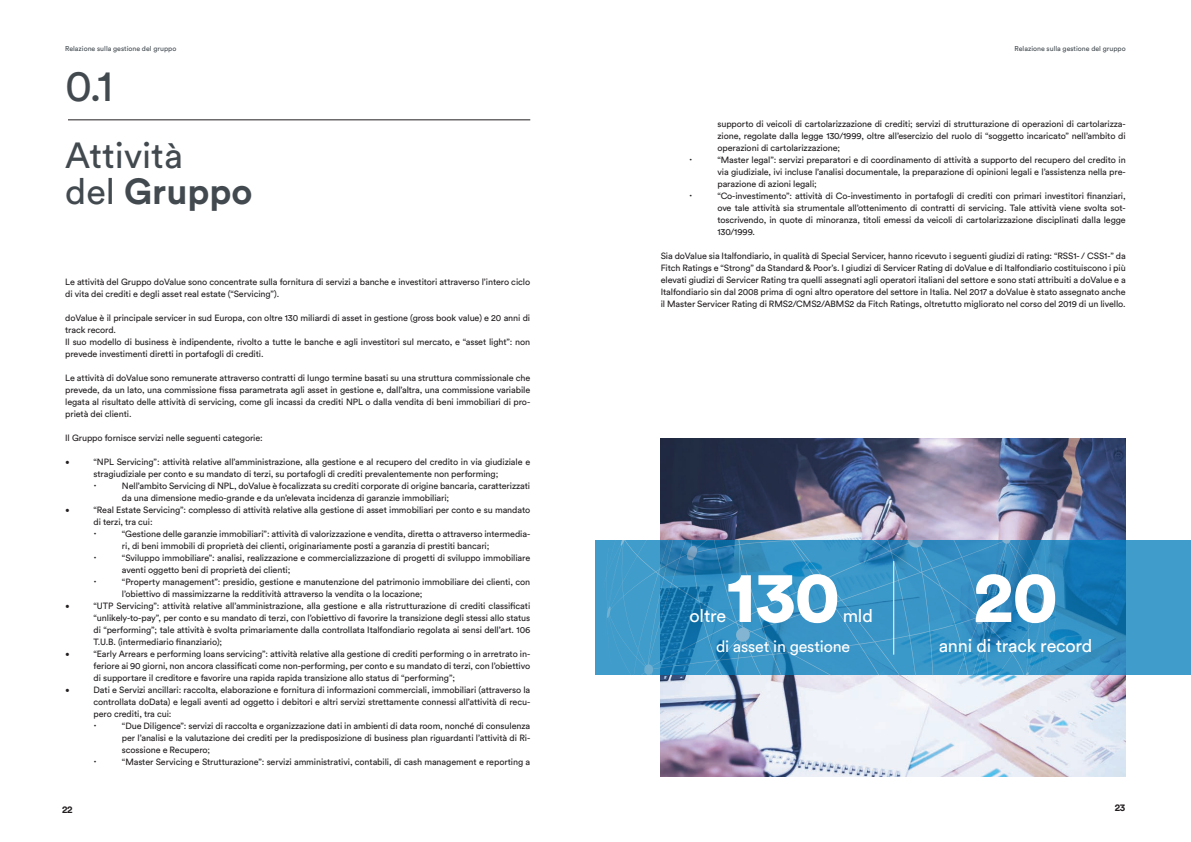
<style>
.page{position:relative;width:1191px;height:842px;background:#fff}
.page>*{position:absolute;margin:0;border:0;box-sizing:border-box;transform-origin:0 0}
.t1{font:900 72px "Circular Std";color:#fff}
.t2{font:44px "Circular Std";color:#424a50}
.t3{font:700 36px "Circular Std";color:#424a50}
.t4{font:36px "Circular Std";color:#424a50}
.t5{font:18px "Circular Std";letter-spacing:-.01em;color:#fff}
.t6{font:16px "Circular Std";letter-spacing:-.01em;color:#fff}
.t7{font:12px "Circular Std";color:#231f20}
.t8{font:700 10px "Circular Std";color:#231f20}
.t9{font:9px/12px "Circular Std";letter-spacing:-.01em;color:#231f20;text-align:justify}
.t10{font:7px "Circular Std";color:#424a50}
.s1{font-weight:400}
.s2{font-family:"Minion Pro";font-size:12px}
</style>
<div class="page">
<hr style="left:68px;top:120px;width:462px;height:1px;background:#231f20">
<img style="left:660px;top:439px;width:465px;height:338px">
<svg style="left:595px;top:540px;width:596px;height:135px;background:#308ec1"></svg>
<svg style="left:601px;top:540px;width:455px;height:135px;background:#3690c2"></svg>
<hr style="left:893px;top:561px;width:1px;height:94px;background:#fff">
<p class="t10" style="left:65px;top:44px;width:113px">Relazione sulla gestione del gruppo</p>
<p class="t10" style="left:1014px;top:44px;width:113px">Relazione sulla gestione del gruppo</p>
<p class="t2" style="left:65px;top:59px;width:49px">0.1</p>
<p class="t4" style="left:65px;top:134px;width:119px">Attività</p>
<p class="t3" style="left:65px;top:168px;width:189px"><span class="s1">del</span> Gruppo</p>
<p class="t9" style="left:65px;top:276px;width:466px">Le attività del Gruppo doValue sono concentrate sulla fornitura di servizi a banche e investitori attraverso l’intero ciclo di vita dei crediti e degli asset real estate (“Servicing”).</p>
<p class="t9" style="left:65px;top:312px;width:466px">doValue è il principale servicer in sud Europa, con oltre 130 miliardi di asset in gestione (gross book value) e 20 anni di track record.</p>
<p class="t9" style="left:65px;top:336px;width:466px">Il suo modello di business è indipendente, rivolto a tutte le banche e agli investitori sul mercato, e “asset light”: non prevede investimenti diretti in portafogli di crediti.</p>
<p class="t9" style="left:65px;top:372px;width:466px">Le attività di doValue sono remunerate attraverso contratti di lungo termine basati su una struttura commissionale che prevede, da un lato, una commissione fissa parametrata agli asset in gestione e, dall’altra, una commissione variabile legata al risultato delle attività di servicing, come gli incassi da crediti NPL o dalla vendita di beni immobiliari di pro&shy;prietà dei clienti.</p>
<p class="t9" style="left:65px;top:432px;width:199px">Il Gruppo fornisce servizi nelle seguenti categorie:</p>
<p class="t9" style="left:65px;top:456px;width:466px;text-align:center"><span class="s2">•</span> “NPL Servicing”: attività relative all’amministrazione, alla gestione e al recupero del credito in via giudiziale e stragiudiziale per conto e su mandato di terzi, su portafogli di crediti prevalentemente non performing;</p>
<p class="t7" style="left:94px;top:478px;width:5px">∙</p>
<p class="t9" style="left:122px;top:480px;width:410px">Nell’ambito Servicing di NPL, doValue è focalizzata su crediti corporate di origine bancaria, caratterizzati da una dimensione medio-grande e da un’elevata incidenza di garanzie immobiliari;</p>
<p class="t9" style="left:94px;top:504px;width:438px;text-indent:-28px"><span class="s2">•</span> “Real Estate Servicing”: complesso di attività relative alla gestione di asset immobiliari per conto e su mandato di terzi, tra cui:</p>
<p class="t7" style="left:94px;top:526px;width:5px">∙</p>
<p class="t9" style="left:122px;top:528px;width:410px">“Gestione delle garanzie immobiliari”: attività di valorizzazione e vendita, diretta o attraverso intermedia&shy;ri, di beni immobili di proprietà dei clienti, originariamente posti a garanzia di prestiti bancari;</p>
<p class="t7" style="left:94px;top:550px;width:5px">∙</p>
<p class="t9" style="left:122px;top:552px;width:410px">“Sviluppo immobiliare”: analisi, realizzazione e commercializzazione di progetti di sviluppo immobiliare aventi oggetto beni di proprietà dei clienti;</p>
<p class="t7" style="left:94px;top:574px;width:5px">∙</p>
<p class="t9" style="left:122px;top:576px;width:410px">“Property management”: presidio, gestione e manutenzione del patrimonio immobiliare dei clienti, con l’obiettivo di massimizzarne la redditività attraverso la vendita o la locazione;</p>
<p class="t9" style="left:94px;top:600px;width:438px;text-indent:-28px"><span class="s2">•</span> “UTP Servicing”: attività relative all’amministrazione, alla gestione e alla ristrutturazione di crediti classificati “unlikely-to-pay”, per conto e su mandato di terzi, con l’obiettivo di favorire la transizione degli stessi allo status di “performing”; tale attività è svolta primariamente dalla controllata Italfondiario regolata ai sensi dell’art. 106<br>T.U.B. (intermediario finanziario);</p>
<p class="t9" style="left:94px;top:648px;width:438px;text-indent:-28px"><span class="s2">•</span> “Early Arrears e performing loans servicing”: attività relative alla gestione di crediti performing o in arretrato in&shy;feriore ai 90 giorni, non ancora classificati come non-performing, per conto e su mandato di terzi, con l’obiettivo di supportare il creditore e favorire una rapida rapida transizione allo status di “performing”;</p>
<p class="t9" style="left:94px;top:684px;width:438px;text-indent:-28px"><span class="s2">•</span> Dati e Servizi ancillari: raccolta, elaborazione e fornitura di informazioni commerciali, immobiliari (attraverso la controllata doData) e legali aventi ad oggetto i debitori e altri servizi strettamente connessi all’attività di recu&shy;pero crediti, tra cui:</p>
<p class="t7" style="left:94px;top:718px;width:5px">∙</p>
<p class="t9" style="left:122px;top:720px;width:410px">“Due Diligence”: servizi di raccolta e organizzazione dati in ambienti di data room, nonché di consulenza per l’analisi e la valutazione dei crediti per la predisposizione di business plan riguardanti l’attività di Ri&shy;scossione e Recupero;</p>
<p class="t7" style="left:94px;top:754px;width:5px">∙</p>
<p class="t9" style="left:122px;top:756px;width:410px">“Master Servicing e Strutturazione”: servizi amministrativi, contabili, di cash management e reporting a</p>
<p class="t9" style="left:717px;top:118px;width:410px">supporto di veicoli di cartolarizzazione di crediti; servizi di strutturazione di operazioni di cartolarizza&shy;zione, regolate dalla legge 130/1999, oltre all’esercizio del ruolo di “soggetto incaricato” nell’ambito di operazioni di cartolarizzazione;</p>
<p class="t7" style="left:689px;top:151px;width:5px">∙</p>
<p class="t9" style="left:717px;top:154px;width:410px">“Master legal”: servizi preparatori e di coordinamento di attività a supporto del recupero del credito in via giudiziale, ivi incluse l’analisi documentale, la preparazione di opinioni legali e l’assistenza nella pre&shy;parazione di azioni legali;</p>
<p class="t7" style="left:689px;top:187px;width:5px">∙</p>
<p class="t9" style="left:717px;top:190px;width:410px">“Co-investimento”: attività di Co-investimento in portafogli di crediti con primari investitori finanziari, ove tale attività sia strumentale all’ottenimento di contratti di servicing. Tale attività viene svolta sot&shy;toscrivendo, in quote di minoranza, titoli emessi da veicoli di cartolarizzazione disciplinati dalla legge 130/1999.</p>
<p class="t9" style="left:660px;top:250px;width:466px">Sia doValue sia Italfondiario, in qualità di Special Servicer, hanno ricevuto i seguenti giudizi di rating: “RSS1- / CSS1-” da Fitch Ratings e “Strong” da Standard &amp; Poor’s. I giudizi di Servicer Rating di doValue e di Italfondiario costituiscono i più elevati giudizi di Servicer Rating tra quelli assegnati agli operatori italiani del settore e sono stati attribuiti a doValue e a Italfondiario sin dal 2008 prima di ogni altro operatore del settore in Italia. Nel 2017 a doValue è stato assegnato anche il Master Servicer Rating di RMS2/CMS2/ABMS2 da Fitch Ratings, oltretutto migliorato nel corso del 2019 di un livello.</p>
<p class="t1" style="left:726px;top:549px;width:115px">130</p>
<p class="t5" style="left:689px;top:605px;width:38px">oltre</p>
<p class="t5" style="left:842px;top:605px;width:32px">mld</p>
<p class="t6" style="left:716px;top:637px;width:136px">di asset in gestione</p>
<p class="t1" style="left:973px;top:549px;width:86px">20</p>
<p class="t5" style="left:938px;top:635px;width:155px">anni di track record</p>
<p class="t8" style="left:62px;top:803px;width:12px">22</p>
<p class="t8" style="left:1114px;top:801px;width:12px">23</p>
</div>
